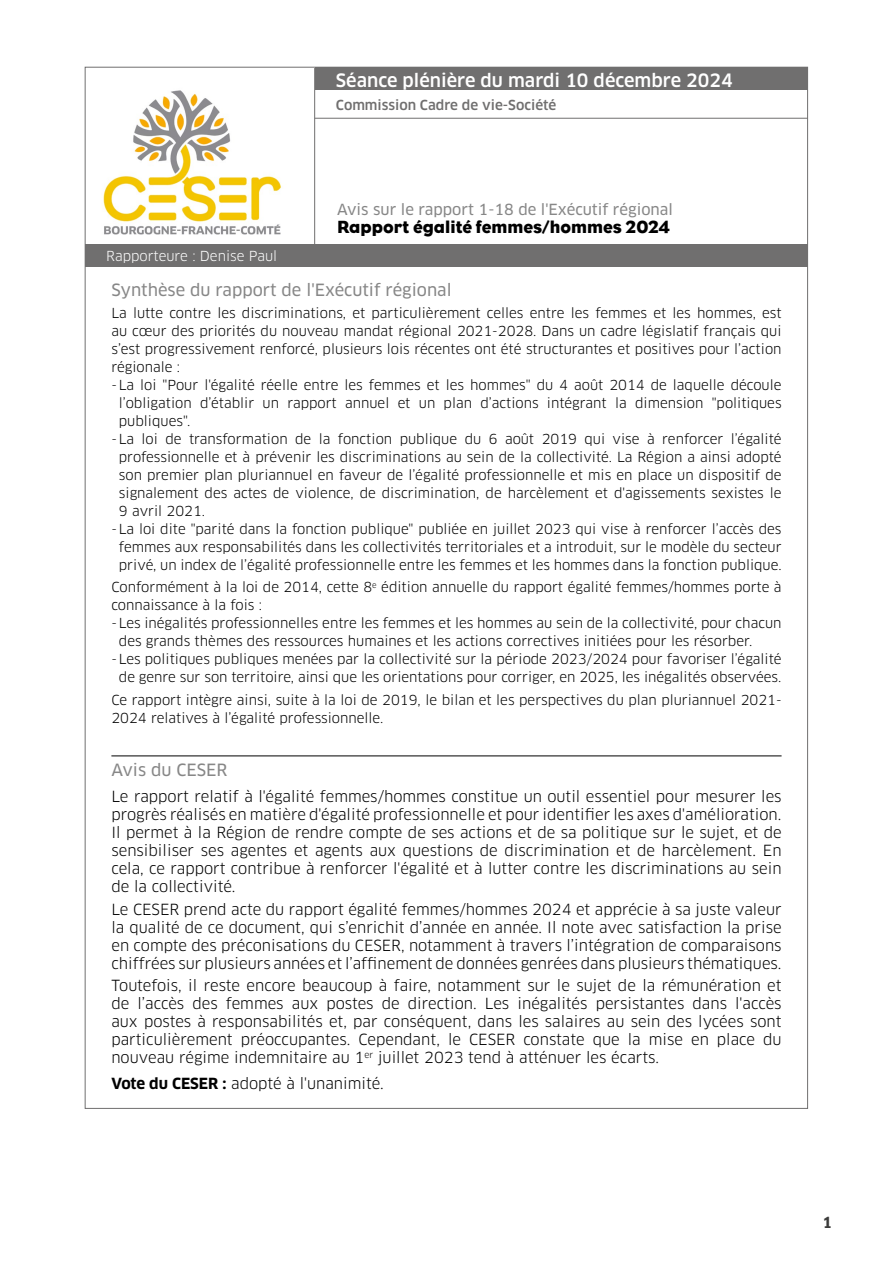
<style>
.page{position:relative;width:893px;height:1263px;background:#fff}
.page>*{position:absolute;margin:0;border:0;box-sizing:border-box;transform-origin:0 0}
.t1{font:500 18px "Clan Pro";color:#fff}
.t2{font:18px "Eagle";color:#000}
.t3{font:16.5px "Clan Pro News";color:#878787}
.t4{font:15px/18px "Clan Pro";color:#000;text-align:justify}
.t5{font:15px "Clan Pro News";color:#878787}
.t6{font:700 15px "Clan Pro";color:#3c3c3b}
.t7{font:13.5px/18px "Clan Pro";color:#000}
.t8{font:500 13.5px "Clan Pro";color:#706f6f}
.t9{font:13.5px "Clan Pro";color:#fff}
.s1{font-weight:700}
</style>
<div class="page">
<hr style="left:315px;top:118px;width:493px;height:1px;background:#706f6f">
<div style="left:315px;top:67px;width:492px;height:22px;background:#706f6f"></div>
<hr style="left:314px;top:68px;width:1px;height:176px;background:#706f6f">
<div style="left:85px;top:244px;width:723px;height:23px;background:#706f6f"></div>
<img style="left:103px;top:90px;width:178px;height:145px">
<hr style="left:111px;top:756px;width:671px;height:1px;background:#000">
<h1 class="t1" style="left:336px;top:70px;width:398px">Séance plénière du mardi 10 décembre 2024</h1>
<p class="t8" style="left:336px;top:97px;width:222px">Commission Cadre de vie-Société</p>
<p class="t5" style="left:337px;top:201px;width:337px">Avis sur le rapport 1-18 de l'Exécutif régional</p>
<h1 class="t2" style="left:337px;top:216px;width:335px">Rapport égalité femmes/hommes 2024</h1>
<p class="t9" style="left:106px;top:248px;width:172px">Rapporteure : Denise Paul</p>
<p class="t3" style="left:111px;top:280px;width:342px">Synthèse du rapport de l'Exécutif régional</p>
<p class="t7" style="left:111px;top:304px;width:672px">La lutte contre les discriminations, et particulièrement celles entre les femmes et les hommes, est</p>
<p class="t7" style="left:111px;top:322px;width:672px">au cœur des priorités du nouveau mandat régional 2021-2028. Dans un cadre législatif français qui</p>
<p class="t7" style="left:111px;top:340px;width:672px">s’est progressivement renforcé, plusieurs lois récentes ont été structurantes et positives pour l’action</p>
<p class="t7" style="left:111px;top:358px;width:70px">régionale :</p>
<p class="t7" style="left:111px;top:376px;width:672px">-La loi "Pour l'égalité réelle entre les femmes et les hommes" du 4 août 2014 de laquelle découle</p>
<p class="t7" style="left:119px;top:394px;width:664px">l’obligation d’établir un rapport annuel et un plan d’actions intégrant la dimension "politiques</p>
<p class="t7" style="left:119px;top:412px;width:73px">publiques".</p>
<p class="t7" style="left:111px;top:430px;width:672px">-La loi de transformation de la fonction publique du 6 août 2019 qui vise à renforcer l’égalité</p>
<p class="t7" style="left:119px;top:448px;width:664px">professionnelle et à prévenir les discriminations au sein de la collectivité. La Région a ainsi adopté</p>
<p class="t7" style="left:119px;top:466px;width:664px">son premier plan pluriannuel en faveur de l’égalité professionnelle et mis en place un dispositif de</p>
<p class="t7" style="left:119px;top:484px;width:664px">signalement des actes de violence, de discrimination, de harcèlement et d'agissements sexistes le</p>
<p class="t7" style="left:119px;top:502px;width:88px">9 avril 2021.</p>
<p class="t7" style="left:111px;top:520px;width:672px">-La loi dite "parité dans la fonction publique" publiée en juillet 2023 qui vise à renforcer l’accès des</p>
<p class="t7" style="left:119px;top:538px;width:664px">femmes aux responsabilités dans les collectivités territoriales et a introduit, sur le modèle du secteur</p>
<p class="t7" style="left:119px;top:556px;width:664px">privé, un index de l’égalité professionnelle entre les femmes et les hommes dans la fonction publique.</p>
<p class="t7" style="left:111px;top:578px;width:672px">Conformément à la loi de 2014, cette 8<sup>e</sup> édition annuelle du rapport égalité femmes/hommes porte à</p>
<p class="t7" style="left:111px;top:596px;width:152px">connaissance à la fois :</p>
<p class="t7" style="left:111px;top:614px;width:672px">-Les inégalités professionnelles entre les femmes et les hommes au sein de la collectivité, pour chacun</p>
<p class="t7" style="left:119px;top:632px;width:635px">des grands thèmes des ressources humaines et les actions correctives initiées pour les résorber.</p>
<p class="t7" style="left:111px;top:650px;width:672px">-Les politiques publiques menées par la collectivité sur la période 2023/2024 pour favoriser l’égalité</p>
<p class="t7" style="left:119px;top:668px;width:664px">de genre sur son territoire, ainsi que les orientations pour corriger, en 2025, les inégalités observées.</p>
<p class="t7" style="left:111px;top:691px;width:672px">Ce rapport intègre ainsi, suite à la loi de 2019, le bilan et les perspectives du plan pluriannuel 2021-<br>2024 relatives à l’égalité professionnelle.</p>
<p class="t3" style="left:111px;top:760px;width:118px">Avis du CESER</p>
<p class="t4" style="left:111px;top:788px;width:672px">Le rapport relatif à l'égalité femmes/hommes constitue un outil essentiel pour mesurer les progrès réalisés en matière d'égalité professionnelle et pour identifier les axes d'amélioration.<br>Il permet à la Région de rendre compte de ses actions et de sa politique sur le sujet, et de sensibiliser ses agentes et agents aux questions de discrimination et de harcèlement. En cela, ce rapport contribue à renforcer l'égalité et à lutter contre les discriminations au sein de la collectivité.</p>
<p class="t4" style="left:111px;top:900px;width:672px">Le CESER prend acte du rapport égalité femmes/hommes 2024 et apprécie à sa juste valeur la qualité de ce document, qui s’enrichit d’année en année. Il note avec satisfaction la prise en compte des préconisations du CESER, notamment à travers l’intégration de comparaisons chiffrées sur plusieurs années et l’affinement de données genrées dans plusieurs thématiques.</p>
<p class="t4" style="left:111px;top:976px;width:672px">Toutefois, il reste encore beaucoup à faire, notamment sur le sujet de la rémunération et de l’accès des femmes aux postes de direction. Les inégalités persistantes dans l'accès aux postes à responsabilités et, par conséquent, dans les salaires au sein des lycées sont particulièrement préoccupantes. Cependant, le CESER constate que la mise en place du nouveau régime indemnitaire au 1<sup>er</sup> juillet 2023 tend à atténuer les écarts.</p>
<p class="t4" style="left:111px;top:1075px;width:274px"><span class="s1">Vote du CESER :</span> adopté à l'unanimité.</p>
<p class="t6" style="left:822px;top:1214px;width:11px">1</p>
</div>
